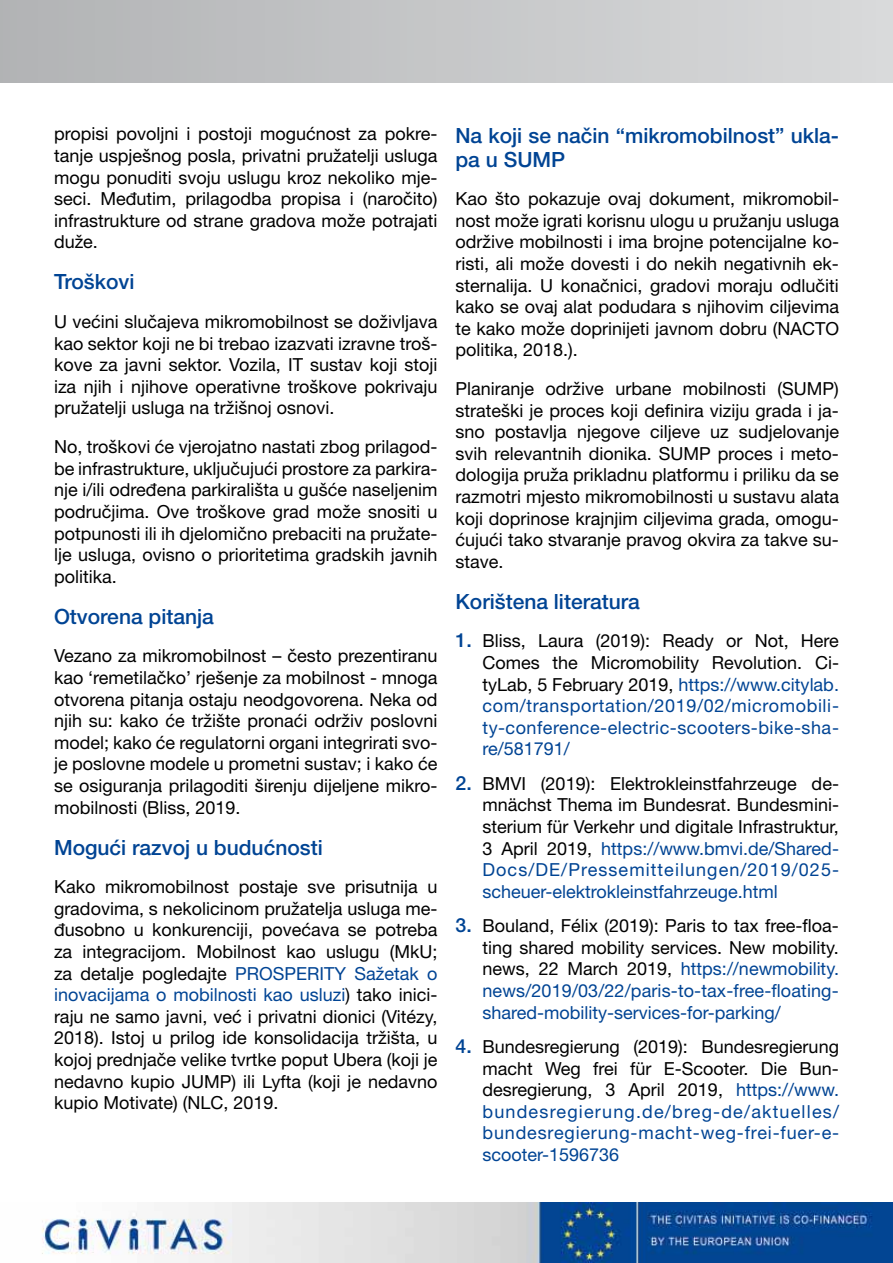
<style>
.page{position:relative;width:893px;height:1263px;background:#fff}
.page>*{position:absolute;margin:0;border:0;box-sizing:border-box;transform-origin:0 0}
.t1{font:500 21px/24px "Helvetica Neue LT Pro";color:#004494}
.t2{font:18px/21.6px "Helvetica Neue LT Pro";color:#000;text-align:justify}
.t3{font:18px/21.6px "Helvetica Neue LT Pro";color:#004494;text-align:justify}
.s1{color:#004494}
.s2{font-weight:500;font-size:19.5px}
.s3{color:#000}
.s4{font-weight:500;font-size:19.5px;color:#004494}
</style>
<div class="page">
<div style="left:0;top:0;width:893px;height:82px;background:linear-gradient(to right,#b2b3b5,#d9dadb)"></div>
<img style="left:42px;top:1203px;width:851px;height:60px">
<p class="t2" style="left:54px;top:123px;width:385px">propisi povoljni i postoji mogućnost za pokre&shy;tanje uspješnog posla, privatni pružatelji usluga mogu ponuditi svoju uslugu kroz nekoliko mje&shy;seci. M eđutim, prilagodba propisa i (naročito) infrastrukture od strane gradova može potrajati duže.</p>
<p class="t1" style="left:54px;top:270px;width:82px">Troškovi</p>
<p class="t2" style="left:54px;top:311px;width:385px">U većini slučajeva mikromobilnost se doživljava kao sektor koji ne bi trebao izazvati izravne troš&shy;kove za javni sektor. Vozila, IT sustav koji stoji iza njih i njihove operativne troškove pokrivaju pružatelji usluga na tržišnoj osnovi.</p>
<p class="t2" style="left:54px;top:436px;width:385px">No, troškovi će vjerojatno nastati zbog prilagod&shy;be infrastrukture, uključujući prostore za parkira&shy;nje i/ili određena parkirališta u gušće naseljenim područjima. Ove troškove grad može snositi u potpunosti ili ih djelomično prebaciti na pružate&shy;lje usluga, ovisno o prioritetima gradskih javnih politika.</p>
<p class="t1" style="left:54px;top:604px;width:161px">Otvorena pitanja</p>
<p class="t2" style="left:54px;top:645px;width:385px">Vezano za mikromobilnost – često prezentiranu kao ‘remetilačko’ rješenje za mobilnost - mnoga otvorena pitanja ostaju neodgovorena. Neka od njih su: kako će tržište pronaći održiv poslovni model; kako će regulatorni organi integrirati svo&shy;je poslovne modele u prometni sustav; i kako će se osiguranja prilagoditi širenju dijeljene mikro&shy;mobilnosti (Bliss, 2019.</p>
<p class="t1" style="left:54px;top:835px;width:270px">Mogući razvoj u budućnosti</p>
<p class="t2" style="left:54px;top:876px;width:385px">Kako mikromobilnost postaje sve prisutnija u gradovima, s nekolicinom pružatelja usluga me&shy;đusobno u konkurenciji, povećava se potreba za integracijom. Mobilnost kao uslugu (M kU; za detalje pogledajte <span class="s1">PROSPERITY Sažetak o inovacijama o mobilnosti kao usluzi</span>) tako inici&shy;raju ne samo javni, već i privatni dionici (Vitézy, 2018). Istoj u prilog ide konsolidacija tržišta, u kojoj prednjače velike tvrtke poput Ubera (koji je nedavno kupio JUM P) ili Lyfta (koji je nedavno kupio Motivate) (NLC, 2019.</p>
<p class="t1" style="left:455px;top:123px;width:385px">Na koji se način “mikromobilnost” ukla&shy;pa u SUMP</p>
<p class="t2" style="left:455px;top:188px;width:385px;text-align:left">Kao što pokazuje ovaj dokument, mikromobil&shy;nost može igrati korisnu ulogu u pružanju usluga održive mobilnosti i ima brojne potencijalne ko&shy;risti, ali može dovesti i do nekih negativnih ek&shy;sternalija. U konačnici, gradovi moraju odlučiti kako se ovaj alat podudara s njihovim ciljevima te kako može doprinijeti javnom dobru (NACTO politika, 2018.).</p>
<p class="t2" style="left:455px;top:378px;width:385px">Planiranje održive urbane mobilnosti (SUM P) strateški je proces koji definira viziju grada i ja&shy;sno postavlja njegove ciljeve uz sudjelovanje svih relevantnih dionika. SUM P proces i meto&shy;dologija pruža prikladnu platformu i priliku da se razmotri mjesto mikromobilnosti u sustavu alata koji doprinose krajnjim ciljevima grada, omogu&shy;ćujući tako stvaranje pravog okvira za takve su&shy;stave.</p>
<p class="t1" style="left:455px;top:589px;width:186px">Korištena literatura</p>
<p class="t3" style="left:482px;top:630px;width:358px;text-indent:-27px"><span class="s2">1.</span> <span class="s3">Bliss, Laura (2019): Ready or Not, Here Comes the M icromobility Revolution. Ci&shy;tyLab, 5 February 2019,</span> https://www.citylab. com/transportation/2019/02/micromobili&shy;ty-conference-electric-scooters-bike-sha&shy;re/581791/</p>
<p class="t2" style="left:455px;top:772px;width:50px"><span class="s4">2.</span> BMVI</p>
<p class="t2" style="left:482px;top:772px;width:358px;text-indent:58px">(2019): Elektrokleinstfahrzeuge de&shy;mnächst Thema im Bundesrat. Bundesmini&shy;sterium für Verkehr und digitale I nfrastruktur, 3 April 2019, <span class="s1">https://www.bmvi.de/Shared-Docs/DE/Pressemitteilungen/2019/025- scheuer-elektrokleinstfahrzeuge.html</span></p>
<p class="t3" style="left:482px;top:915px;width:358px;text-indent:-27px"><span class="s2">3.</span> <span class="s3">Bouland, Félix (2019): Paris to tax free-floa&shy;ting shared mobility services. New mobility. news, 22 March 2019,</span> https://newmobility. news/2019/03/22/paris-to-tax-free-floating&shy;shared-mobility-services-for-parking/</p>
<p class="t3" style="left:482px;top:1035px;width:358px;text-indent:-27px"><span class="s2">4.</span> <span class="s3">Bundesregierung (2019): Bundesregierung macht Weg frei für E-Scooter. Die Bun&shy;desregierung, 3 April 2019,</span> https://www. bundesregierung.de/breg-de/aktuelles/ bundesregierung-macht-weg-frei-fuer-e&shy;scooter-1596736</p>
</div>
